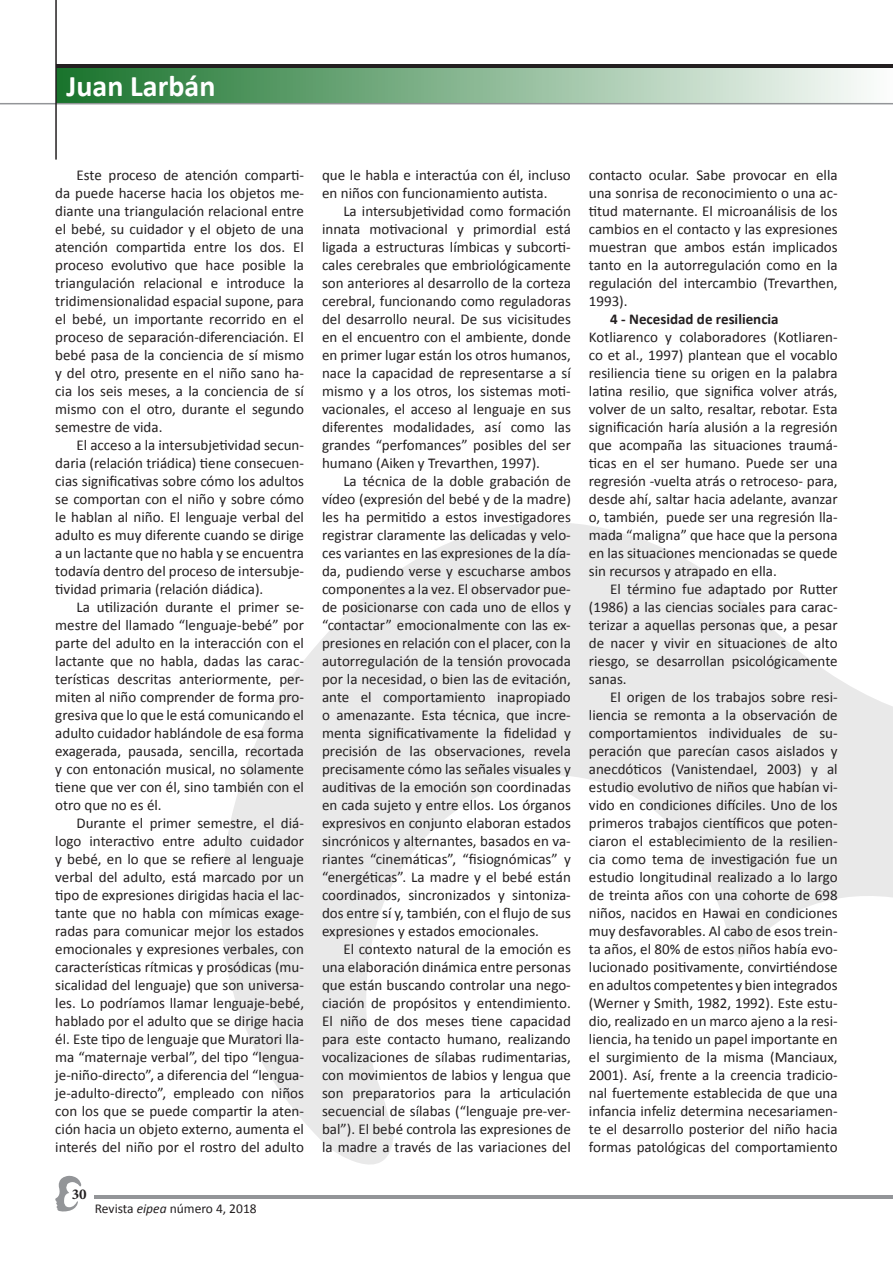
<style>
.page{position:relative;width:893px;height:1263px;background:#fff}
.page>*{position:absolute;margin:0;border:0;box-sizing:border-box;transform-origin:0 0}
.t1{font:700 30px "Calibri";color:#fff}
.t2{font:15px/18px "Calibri";color:#231f20;text-align:justify}
.t3{font:700 15px "Calibri";color:#231f20}
.t4{font:700 15px "Minion Pro";color:#231f20}
.t5{font:13.5px "Calibri";color:#231f20}
.s1{font-style:italic}
</style>
<div class="page">
<svg style="left:55px;top:1175px;width:26px;height:37px"></svg>
<hr style="left:95px;top:1196px;width:798px;height:3px;background:#939598">
<svg style="left:115px;top:522px;width:778px;height:674px"></svg>
<div style="left:56px;top:67px;width:837px;height:36px;background:linear-gradient(to right,#19732c,#fdfdfd)"></div>
<hr style="left:56px;top:64px;width:837px;height:3px;background:#231f20">
<hr style="left:0;top:103px;width:893px;height:1px;background:#939598">
<hr style="left:55px;top:0;width:2px;height:160px;background:#231f20">
<p class="t1" style="left:67px;top:67px;width:150px">Juan Larbán</p>
<p class="t2" style="left:55px;top:166px;width:250px;text-indent:21px">Este proceso de atención comparti&shy;da puede hacerse hacia los objetos me&shy;diante una triangulación relacional entre el bebé, su cuidador y el objeto de una atención compartida entre los dos. El proceso evolutivo que hace posible la triangulación relacional e introduce la tridimensionalidad espacial supone, para el bebé, un importante recorrido en el proceso de separación-diferenciación. El bebé pasa de la conciencia de sí mismo y del otro, presente en el niño sano ha&shy;cia los seis meses, a la conciencia de sí mismo con el otro, durante el segundo semestre de vida.</p>
<p class="t2" style="left:55px;top:436px;width:250px;text-indent:21px">El acceso a la intersubjetividad secun&shy;daria (relación triádica) tiene consecuen&shy;cias significativas sobre cómo los adultos se comportan con el niño y sobre cómo le hablan al niño. El lenguaje verbal del adulto es muy diferente cuando se dirige a un lactante que no habla y se encuentra todavía dentro del proceso de intersubje&shy;tividad primaria (relación diádica).</p>
<p class="t2" style="left:55px;top:598px;width:250px;text-indent:21px">La utilización durante el primer se&shy;mestre del llamado “lenguaje-bebé” por parte del adulto en la interacción con el lactante que no habla, dadas las carac&shy;terísticas descritas anteriormente, per&shy;miten al niño comprender de forma pro&shy;gresiva que lo que le está comunicando el adulto cuidador hablándole de esa forma exagerada, pausada, sencilla, recortada y con entonación musical, no solamente tiene que ver con él, sino también con el otro que no es él.</p>
<p class="t2" style="left:55px;top:814px;width:250px;text-indent:21px">Durante el primer semestre, el diá&shy;logo interactivo entre adulto cuidador y bebé, en lo que se refiere al lenguaje verbal del adulto, está marcado por un tipo de expresiones dirigidas hacia el lac&shy;tante que no habla con mímicas exage&shy;radas para comunicar mejor los estados emocionales y expresiones verbales, con características rítmicas y prosódicas (mu&shy;sicalidad del lenguaje) que son universa&shy;les. Lo podríamos llamar lenguaje-bebé, hablado por el adulto que se dirige hacia él. Este tipo de lenguaje que Muratori lla&shy;ma “maternaje verbal”, del tipo “lengua&shy;je-niño-directo”, a diferencia del “lengua&shy;je-adulto-directo”, empleado con niños con los que se puede compartir la aten&shy;ción hacia un objeto externo, aumenta el interés del niño por el rostro del adulto</p>
<p class="t4" style="left:72px;top:1183px;width:16px">30</p>
<p class="t5" style="left:95px;top:1200px;width:163px">Revista <span class="s1">eipea</span> número 4, 2018</p>
<p class="t2" style="left:322px;top:166px;width:250px">que le habla e interactúa con él, incluso en niños con funcionamiento autista.</p>
<p class="t2" style="left:322px;top:202px;width:250px;text-indent:21px">La intersubjetividad como formación innata motivacional y primordial está ligada a estructuras límbicas y subcorti&shy;cales cerebrales que embriológicamente son anteriores al desarrollo de la corteza cerebral, funcionando como reguladoras del desarrollo neural. De sus vicisitudes en el encuentro con el ambiente, donde en primer lugar están los otros humanos, nace la capacidad de representarse a sí mismo y a los otros, los sistemas moti&shy;vacionales, el acceso al lenguaje en sus diferentes modalidades, así como las grandes “perfomances” posibles del ser humano (Aiken y Trevarthen, 1997).</p>
<p class="t2" style="left:322px;top:472px;width:250px;text-indent:21px">La técnica de la doble grabación de vídeo (expresión del bebé y de la madre) les ha permitido a estos investigadores registrar claramente las delicadas y velo&shy;ces variantes en las expresiones de la día&shy;da, pudiendo verse y escucharse ambos componentes a la vez. El observador pue&shy;de posicionarse con cada uno de ellos y “contactar” emocionalmente con las ex&shy;presiones en relación con el placer, con la autorregulación de la tensión provocada por la necesidad, o bien las de evitación, ante el comportamiento inapropiado o amenazante. Esta técnica, que incre&shy;menta significativamente la fidelidad y precisión de las observaciones, revela precisamente cómo las señales visuales y auditivas de la emoción son coordinadas en cada sujeto y entre ellos. Los órganos expresivos en conjunto elaboran estados sincrónicos y alternantes, basados en va&shy;riantes “cinemáticas”, “fisiognómicas” y “energéticas”. La madre y el bebé están coordinados, sincronizados y sintoniza&shy;dos entre sí y, también, con el flujo de sus expresiones y estados emocionales.</p>
<p class="t2" style="left:322px;top:940px;width:250px;text-indent:21px">El contexto natural de la emoción es una elaboración dinámica entre personas que están buscando controlar una nego&shy;ciación de propósitos y entendimiento.<br>El niño de dos meses tiene capacidad para este contacto humano, realizando vocalizaciones de sílabas rudimentarias, con movimientos de labios y lengua que son preparatorios para la articulación secuencial de sílabas (“lenguaje pre-ver&shy;bal”). El bebé controla las expresiones de la madre a través de las variaciones del</p>
<p class="t2" style="left:589px;top:166px;width:250px">contacto ocular. Sabe provocar en ella una sonrisa de reconocimiento o una ac&shy;titud maternante. El microanálisis de los cambios en el contacto y las expresiones muestran que ambos están implicados tanto en la autorregulación como en la regulación del intercambio (Trevarthen, 1993).</p>
<p class="t3" style="left:610px;top:309px;width:170px">4 - Necesidad de resiliencia</p>
<p class="t2" style="left:589px;top:328px;width:250px">Kotliarenco y colaboradores (Kotliaren&shy;co et al., 1997) plantean que el vocablo resiliencia tiene su origen en la palabra latina resilio, que significa volver atrás, volver de un salto, resaltar, rebotar. Esta significación haría alusión a la regresión que acompaña las situaciones traumá&shy;ticas en el ser humano. Puede ser una regresión -vuelta atrás o retroceso- para, desde ahí, saltar hacia adelante, avanzar o, también, puede ser una regresión lla&shy;mada “maligna” que hace que la persona en las situaciones mencionadas se quede sin recursos y atrapado en ella.</p>
<p class="t2" style="left:589px;top:580px;width:250px;text-indent:21px">El término fue adaptado por Rutter (1986) a las ciencias sociales para carac&shy;terizar a aquellas personas que, a pesar de nacer y vivir en situaciones de alto riesgo, se desarrollan psicológicamente sanas.</p>
<p class="t2" style="left:589px;top:688px;width:250px;text-indent:21px">El origen de los trabajos sobre resi&shy;liencia se remonta a la observación de comportamientos individuales de su&shy;peración que parecían casos aislados y anecdóticos (Vanistendael, 2003) y al estudio evolutivo de niños que habían vi&shy;vido en condiciones difíciles. Uno de los primeros trabajos científicos que poten&shy;ciaron el establecimiento de la resilien&shy;cia como tema de investigación fue un estudio longitudinal realizado a lo largo de treinta años con una cohorte de 698 niños, nacidos en Hawai en condiciones muy desfavorables. Al cabo de esos trein&shy;ta años, el 80% de estos niños había evo&shy;lucionado positivamente, convirtiéndose en adultos competentes y bien integrados (Werner y Smith, 1982, 1992). Este estu&shy;dio, realizado en un marco ajeno a la resi&shy;liencia, ha tenido un papel importante en el surgimiento de la misma (Manciaux, 2001). Así, frente a la creencia tradicio&shy;nal fuertemente establecida de que una infancia infeliz determina necesariamen&shy;te el desarrollo posterior del niño hacia formas patológicas del comportamiento</p>
</div>
